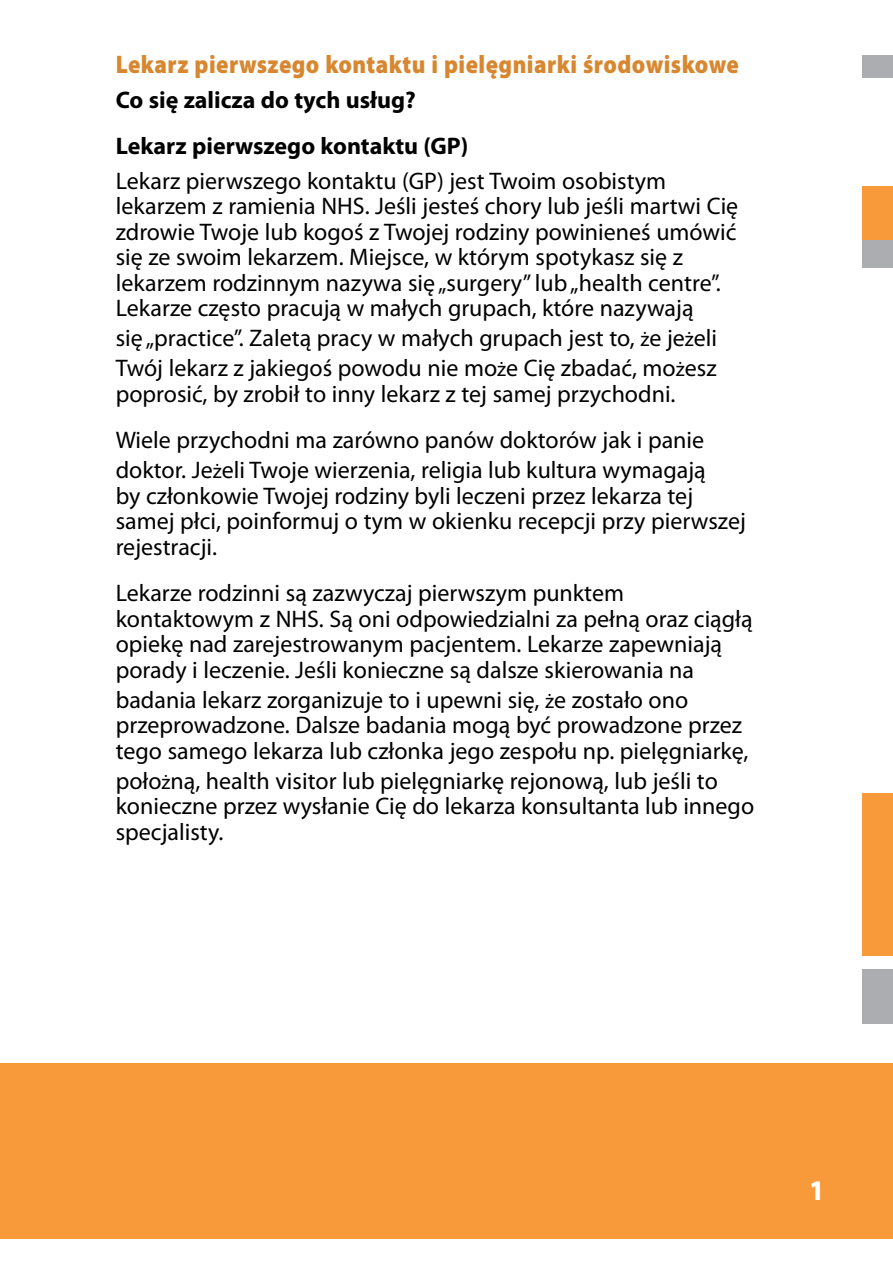
<style>
.page{position:relative;width:893px;height:1263px;background:#fff}
.page>*{position:absolute;margin:0;border:0;box-sizing:border-box;transform-origin:0 0}
.t1{font:900 28.5px "Myriad Pro";color:#fff;scale:.9 1}
.t2{font:900 25.5px "Myriad Pro";letter-spacing:.02em;color:#d88731;scale:.9 1}
.t3{font:24px/25.5px "Myriad Pro";color:#000}
.t4{font:700 24px/46.5px "Myriad Pro";color:#000}
.s1{font-size:21px}
</style>
<div class="page">
<div style="left:0;top:1063px;width:893px;height:176px;background:#f8993a"></div>
<div style="left:862px;top:24px;width:31px;height:54px;background:#abadb0"></div>
<div style="left:862px;top:186px;width:31px;height:54px;background:#f8993a"></div>
<div style="left:862px;top:969px;width:31px;height:54px;background:#abadb0"></div>
<div style="left:862px;top:240px;width:31px;height:56px;background:#abadb0"></div>
<div style="left:862px;top:793px;width:31px;height:162px;background:#f8993a"></div>
<div style="left:0;top:268px;width:893px;height:40px;background:#fff"></div>
<div style="left:0;top:0;width:893px;height:54px;background:#fff"></div>
<p class="t2" style="left:116px;top:50px;width:694px">Lekarz pierwszego kontaktu i pielęgniarki środowiskowe</p>
<p class="t4" style="left:116px;top:76px;width:354px">Co się zalicza do tych usług?<br>Lekarz pierwszego kontaktu (GP)</p>
<p class="t3" style="left:116px;top:167px;width:624px">Lekarz pierwszego kontaktu (GP) jest Twoim osobistym lekarzem z ramienia NHS. Jeśli jesteś chory lub jeśli martwi Cię zdrowie Twoje lub kogoś z Twojej rodziny powinieneś umówić się ze swoim lekarzem. Miejsce, w którym spotykasz się z lekarzem rodzinnym nazywa się „surgery” lub „health centre”.<br>Lekarze często pracują w małych grupach, które nazywają</p>
<p class="t3" style="left:116px;top:323px;width:603px;line-height:30.2px">się „practice”. Zaletą pracy w małych grupach jest to, <span class="s1">ż</span>e je<span class="s1">ż</span>eli<br>Twój lekarz z jakiegoś powodu nie mo<span class="s1">ż</span>e Cię zbadać, mo<span class="s1">ż</span>esz</p>
<p class="t3" style="left:116px;top:370px;width:590px;line-height:46.5px">poprosić, by zrobił to inny lekarz z tej samej przychodni.<br>Wiele przychodni ma zarówno panów doktorów jak i panie</p>
<p class="t3" style="left:116px;top:457px;width:632px">doktor. Je<span class="s1">ż</span>eli Twoje wierzenia, religia lub kultura wymagają<br>by członkowie Twojej rodziny byli leczeni przez lekarza tej samej płci, poinformuj o tym w okienku recepcji przy pierwszej rejestracji.</p>
<p class="t3" style="left:116px;top:580px;width:638px">Lekarze rodzinni są zazwyczaj pierwszym punktem kontaktowym z NHS. Są oni odpowiedzialni za pełną oraz ciągłą opiekę nad zarejestrowanym pacjentem. Lekarze zapewniają porady i leczenie. Jeśli konieczne są dalsze skierowania na</p>
<p class="t3" style="left:116px;top:686px;width:634px">badania lekarz zorganizuje to i upewni się, <span class="s1">ż</span>e zostało ono przeprowadzone. Dalsze badania mogą być prowadzone przez tego samego lekarza lub członka jego zespołu np. pielęgniarkę,</p>
<p class="t3" style="left:116px;top:767px;width:640px">poło<span class="s1">ż</span>ną, health visitor lub pielęgniarkę rejonową, lub jeśli to konieczne przez wysłanie Cię do lekarza konsultanta lub innego specjalisty.</p>
<p class="t1" style="left:809px;top:1174px;width:18px">1</p>
</div>
